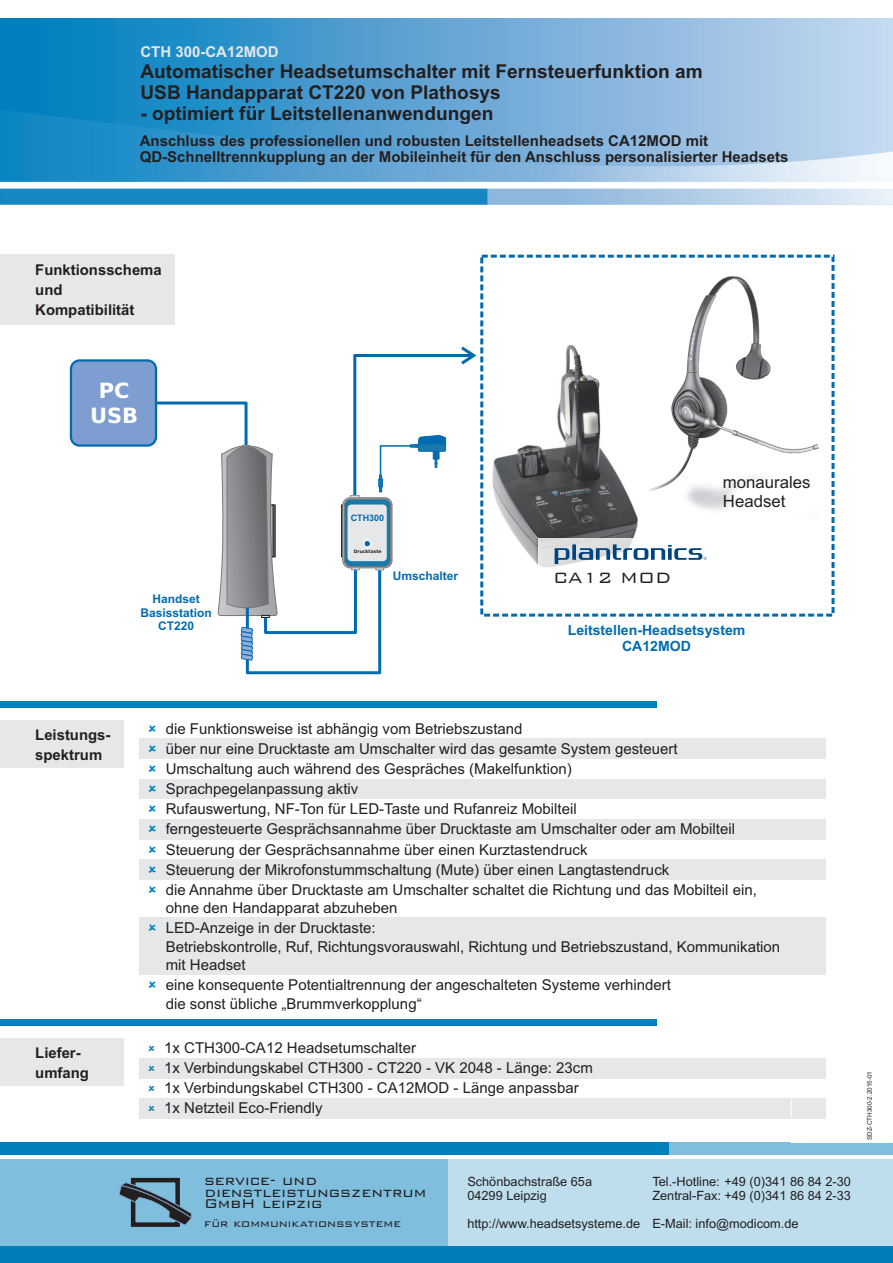
<style>
.page{position:relative;width:893px;height:1263px;background:#fff}
.page>*{position:absolute;margin:0;border:0;box-sizing:border-box;transform-origin:0 0}
.t1{font:700 21px/24.5px "Bitstream Vera Sans";color:#fff;text-align:center}
.t2{font:300 19.95px "Bank Gothic BT";color:#231f20}
.t3{font:700 19.2px/21.3px "Arial";color:#231f20}
.t4{font:300 17.1px "Bank Gothic BT";color:#231f20}
.t5{font:16.8px/18.8px "Arial";color:#231f20}
.t6{font:15px/20.1px "Arial";color:#231f20}
.t7{font:700 15px/16.8px "Arial";color:#231f20}
.t8{font:700 15px "Arial";color:#e6e7e9}
.t9{font:700 14.85px/20px "Arial";color:#231f20}
.t10{font:700 14.1px/15.8px "Arial";color:#026baf;text-align:center}
.t11{font:300 13.2px "Bank Gothic BT";color:#231f20}
.t12{font:12.75px/14.2px "Arial";color:#231f20}
.t13{font:700 12px/13.4px "Arial";color:#026baf;text-align:center}
.t14{font:700 9px "Arial";color:#026baf}
.t15{font:6.45px "Arial";color:#231f20}
.t16{font:700 4.5px "Bitstream Vera Sans";color:#231f20}
</style>
<div class="page">
<div style="left:139px;top:918px;width:687px;height:57px;background:#e6e7e9"></div>
<div style="left:139px;top:859px;width:687px;height:20px;background:#e6e7e9"></div>
<div style="left:139px;top:1098px;width:687px;height:21px;background:#e6e7e9"></div>
<div style="left:70px;top:359px;width:87px;height:88px;background:#7e9ed2;border:2px solid #026baf;border-radius:9px"></div>
<div style="left:480px;top:255px;width:354px;height:362px;border:3px dashed #026baf"></div>
<div style="left:139px;top:819px;width:687px;height:20px;background:#e6e7e9"></div>
<div style="left:139px;top:779px;width:687px;height:20px;background:#e6e7e9"></div>
<div style="left:139px;top:738px;width:687px;height:20px;background:#e6e7e9"></div>
<div style="left:0;top:1159px;width:893px;height:104px;background:#007ebc"></div>
<div style="left:0;top:1158px;width:893px;height:87px;background:#fff;opacity:.5"></div>
<div style="left:0;top:1143px;width:893px;height:12px;background:#0080bd"></div>
<div style="left:669px;top:1142px;width:224px;height:13px;background:#7fbfdd"></div>
<div style="left:131px;top:1178px;width:49px;height:49px;border:4px solid #231f20"></div>
<svg style="left:118px;top:1182px;width:74px;height:44px"></svg>
<div style="left:0;top:702px;width:656px;height:6px;background:#0080bd"></div>
<img style="left:0;top:18px;width:893px;height:186px">
<div style="left:0;top:721px;width:123px;height:47px;background:#e6e7e9"></div>
<div style="left:0;top:254px;width:175px;height:70px;background:#e6e7e9"></div>
<div style="left:791px;top:1054px;width:102px;height:89px;border:1px solid #fff"></div>
<svg style="left:150px;top:347px;width:326px;height:328px"></svg>
<div style="left:0;top:1020px;width:656px;height:6px;background:#0080bd"></div>
<div style="left:0;top:1038px;width:123px;height:48px;background:#e6e7e9"></div>
<div style="left:139px;top:1058px;width:687px;height:20px;background:#e6e7e9"></div>
<img style="left:492px;top:345px;width:145px;height:220px">
<img style="left:648px;top:277px;width:171px;height:233px">
<div style="left:539px;top:538px;width:186px;height:33px;background:#fff;opacity:.8"></div>
<svg style="left:555px;top:544px;width:152px;height:20px"></svg>
<p class="t8" style="left:140px;top:46px;width:140px">CTH 300-CA12MOD</p>
<p class="t3" style="left:140px;top:62px;width:564px">Automatischer Headsetumschalter mit Fernsteuerfunktion am<br>USB Handapparat CT220 von Plathosys</p>
<p class="t3" style="left:140px;top:105px;width:354px">- optimiert für Leitstellenanwendungen</p>
<p class="t7" style="left:140px;top:133px;width:650px">Anschluss des professionellen und robusten Leitstellenheadsets CA12MOD mit<br>QD-Schnelltrennkupplung an der Mobileinheit für den Anschluss personalisierter Headsets</p>
<p class="t9" style="left:35px;top:261px;width:128px">Funktionsschema und<br>Kompatibilität</p>
<h1 class="t1" style="left:90px;top:381px;width:50px">PC<br>USB</h1>
<p class="t13" style="left:140px;top:594px;width:73px">Handset<br>Basisstation<br>CT220</p>
<p class="t14" style="left:351px;top:515px;width:35px">CTH300</p>
<p class="t16" style="left:354px;top:550px;width:29px">Drucktaste</p>
<p class="t13" style="left:393px;top:570px;width:67px">Umschalter</p>
<h2 class="t2" style="left:553px;top:567px;width:119px">CA12 MOD</h2>
<p class="t5" style="left:723px;top:475px;width:89px">monaurales<br>Headset</p>
<p class="t10" style="left:568px;top:624px;width:179px">Leitstellen-Headsetsystem<br>CA12MOD</p>
<p class="t9" style="left:35px;top:726px;width:77px">Leistungs&shy;spektrum</p>
<p class="t6" style="left:166px;top:720px;width:593px">die Funktionsweise ist abhängig vom Betriebszustand<br>über nur eine Drucktaste am Umschalter wird das gesamte System gesteuert Umschaltung auch während des Gespräches (Makelfunktion)<br>Sprachpegelanpassung aktiv<br>Rufauswertung, NF-Ton für LED-Taste und Rufanreiz Mobilteil<br>ferngesteuerte Gesprächsannahme über Drucktaste am Umschalter oder am Mobilteil Steuerung der Gesprächsannahme über einen Kurztastendruck<br>Steuerung der Mikrofonstummschaltung (Mute) über einen Langtastendruck<br>die Annahme über Drucktaste am Umschalter schaltet die Richtung und das Mobilteil ein,</p>
<p class="t6" style="left:166px;top:899px;width:233px">ohne den Handapparat abzuheben<br>LED-Anzeige in der Drucktaste:</p>
<p class="t6" style="left:166px;top:939px;width:616px;line-height:18.5px">Betriebskontrolle, Ruf, Richtungsvorauswahl, Richtung und Betriebszustand, Kommunikation mit Headset</p>
<p class="t6" style="left:166px;top:977px;width:507px;line-height:18.5px">eine konsequente Potentialtrennung der angeschalteten Systeme verhindert die sonst übliche „Brummverkopplung“</p>
<p class="t9" style="left:35px;top:1044px;width:55px">Liefer&shy;umfang</p>
<p class="t6" style="left:164px;top:1039px;width:430px">1x CTH300-CA12 Headsetumschalter<br>1x Verbindungskabel CTH300 - CT220 - VK 2048 - Länge: 23cm 1x Verbindungskabel CTH300 - CA12MOD - Länge anpassbar 1x Netzteil Eco-Friendly</p>
<p class="t4" style="left:204px;top:1172px;width:115px">service- und</p>
<p class="t4" style="left:204px;top:1183px;width:224px">dienstleistungszentrum</p>
<p class="t4" style="left:204px;top:1195px;width:120px">GmbH leipzig</p>
<p class="t11" style="left:204px;top:1216px;width:198px">für kommunikationssysteme</p>
<p class="t12" style="left:467px;top:1175px;width:126px">Schönbachstraße 65a<br>04299 Leipzig</p>
<p class="t12" style="left:467px;top:1218px;width:174px">http://www.headsetsysteme.de</p>
<p class="t12" style="left:652px;top:1175px;width:200px">Tel.-Hotline: +49 (0)341 86 84 2-30<br>Zentral-Fax: +49 (0)341 86 84 2-33</p>
<p class="t12" style="left:652px;top:1218px;width:148px">E-Mail: info@modicom.de</p>
<p class="t15" style="left:867px;top:1140px;width:71px;rotate:-90deg">SDZ-CTH300-2.2015-01</p>
</div>
